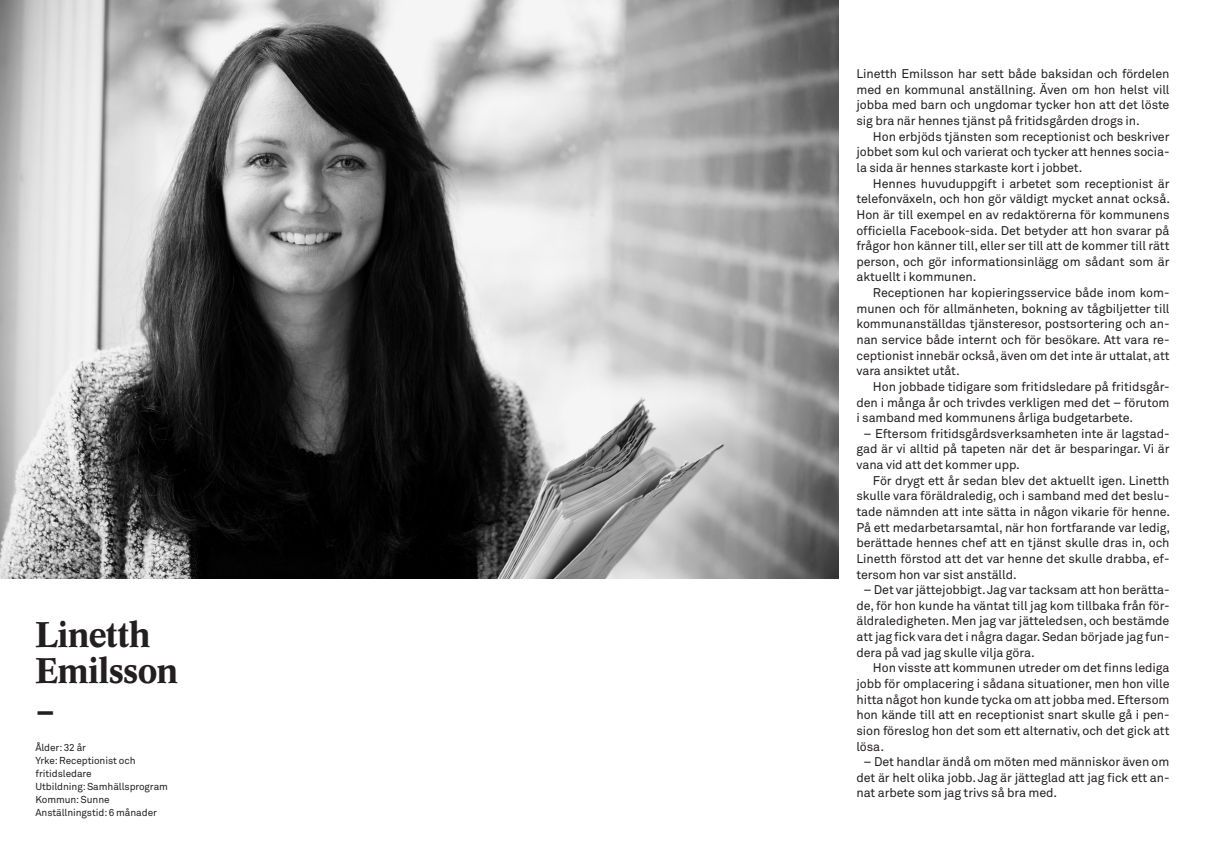
<style>
.page{position:relative;width:1205px;height:851px;background:#fff}
.page>*{position:absolute;margin:0;border:0;box-sizing:border-box;transform-origin:0 0}
.Rubrik{font:500 35px/36.2px "Concorde BE";letter-spacing:-.025em;color:#231f20}
.Bröd_indrag{font:12.5px/15.6px "Akkurat Pro";letter-spacing:-.005em;color:#231f20;text-align:justify}
.Bröd__Tal{font:12.5px/15.6px "Akkurat Pro";letter-spacing:-.005em;color:#231f20;text-align:justify}
.Bröd{font:12.5px/15.6px "Akkurat Pro";letter-spacing:-.005em;color:#231f20;text-align:justify}
.Information{font:10px/13.1px "Akkurat Pro";letter-spacing:-.005em;color:#231f20}
</style>
<div class="page">
<img style="left:0;top:0;width:838px;height:578px">
<p class="Rubrik" style="left:35px;top:616px;width:145px">Linetth<br>Emilsson</p>
<p class="Rubrik" style="left:35px;top:691px;width:21px">–</p>
<p class="Information" style="left:35px;top:740px;width:52px">Ålder: 32 år</p>
<p class="Information" style="left:35px;top:753px;width:102px">Yrke: Receptionist och fritidsledare</p>
<p class="Information" style="left:35px;top:780px;width:134px">Utbildning: Samhällsprogram</p>
<p class="Information" style="left:35px;top:793px;width:76px">Kommun: Sunne</p>
<p class="Information" style="left:35px;top:806px;width:123px">Anställningstid: 6 månader</p>
<p class="Bröd" style="left:856px;top:66px;width:314px">Linetth Emilsson har sett både baksidan och fördelen med en kommunal anställning. Även om hon helst vill jobba med barn och ungdomar tycker hon att det löste sig bra när hennes tjänst på fritidsgården drogs in.</p>
<p class="Bröd_indrag" style="left:856px;top:129px;width:315px;text-indent:16px">Hon erbjöds tjänsten som receptionist och beskriver jobbet som kul och varierat och tycker att hennes socia&shy;la sida är hennes starkaste kort i jobbet.</p>
<p class="Bröd_indrag" style="left:856px;top:176px;width:315px;text-indent:16px">Hennes huvuduppgift i arbetet som receptionist är telefonväxeln, och hon gör väldigt mycket annat också.<br>Hon är till exempel en av redaktörerna för kommunens officiella Facebook-sida. Det betyder att hon svarar på frågor hon känner till, eller ser till att de kommer till rätt person, och gör informationsinlägg om sådant som är aktuellt i kommunen.</p>
<p class="Bröd_indrag" style="left:856px;top:285px;width:315px;text-indent:16px">Receptionen har kopieringsservice både inom kom&shy;munen och för allmänheten, bokning av tågbiljetter till kommunanställdas tjänsteresor, postsortering och an&shy;nan service både internt och för besökare. Att vara re&shy;ceptionist innebär också, även om det inte är uttalat, att vara ansiktet utåt.</p>
<p class="Bröd_indrag" style="left:856px;top:379px;width:315px;text-indent:16px">Hon jobbade tidigare som fritidsledare på fritidsgår&shy;den i många år och trivdes verkligen med det – förutom i samband med kommunens årliga budgetarbete.</p>
<p class="Bröd__Tal" style="left:856px;top:426px;width:315px;text-indent:7px">– Eftersom fritidsgårdsverksamheten inte är lagstad&shy;gad är vi alltid på tapeten när det är besparingar. Vi är vana vid att det kommer upp.</p>
<p class="Bröd_indrag" style="left:856px;top:473px;width:315px;text-indent:16px">För drygt ett år sedan blev det aktuellt igen. Linetth skulle vara föräldraledig, och i samband med det beslu&shy;tade nämnden att inte sätta in någon vikarie för henne.<br>På ett medarbetarsamtal, när hon fortfarande var ledig, berättade hennes chef att en tjänst skulle dras in, och Linetth förstod att det var henne det skulle drabba, ef&shy;tersom hon var sist anställd.</p>
<p class="Bröd__Tal" style="left:856px;top:582px;width:314px;text-align:left;text-indent:7px">– Det var jättejobbigt. Jag var tacksam att hon berätta&shy;de, för hon kunde ha väntat till jag kom tillbaka från för&shy;äldraledigheten. Men jag var jätteledsen, och bestämde att jag fick vara det i några dagar. Sedan började jag fun&shy;dera på vad jag skulle vilja göra.</p>
<p class="Bröd_indrag" style="left:856px;top:660px;width:315px;text-indent:16px">Hon visste att kommunen utreder om det finns lediga jobb för omplacering i sådana situationer, men hon ville hitta något hon kunde tycka om att jobba med. Eftersom hon kände till att en receptionist snart skulle gå i pen&shy;sion föreslog hon det som ett alternativ, och det gick att lösa.</p>
<p class="Bröd__Tal" style="left:856px;top:754px;width:314px;text-indent:7px">– Det handlar ändå om möten med människor även om det är helt olika jobb. Jag är jätteglad att jag fick ett an&shy;nat arbete som jag trivs så bra med.</p>
</div>
